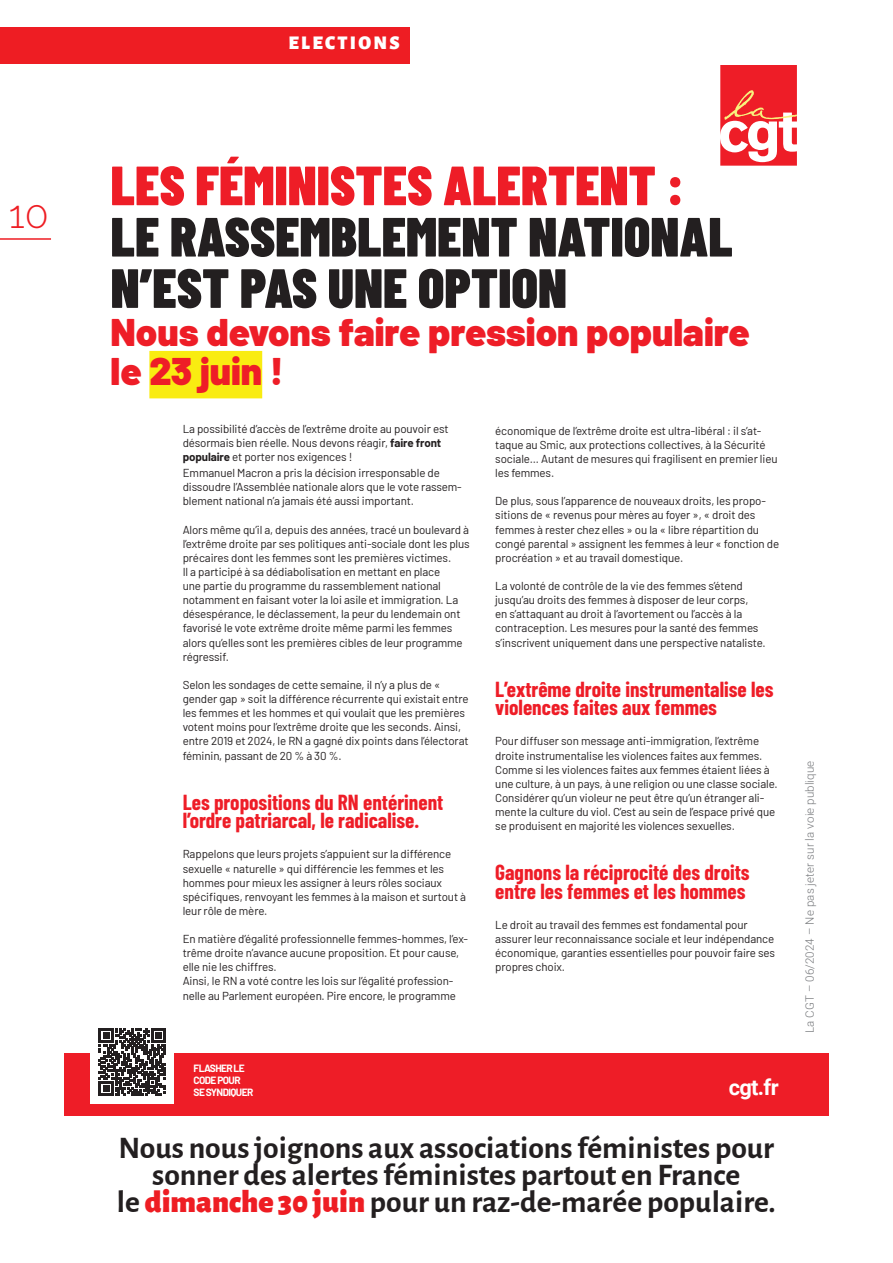
<style>
.page{position:relative;width:893px;height:1263px;background:#fff}
.page>*{position:absolute;margin:0;border:0;box-sizing:border-box;transform-origin:0 0}
.t1{font:900 55.2px/51.3px "Barlow Condensed";color:#231f20}
.t2{font:300 39px "Raleway";color:#ee1d23}
.t3{font:900 38.55px/38.5px "Barlow";color:#ee1d27}
.Breves_Citations{font:700 31.5px "Alegreya Sans";color:#231f20}
.t4{font:700 21.75px "Roboto";color:#fff}
.t5{font:700 21.3px/18.6px "Barlow Condensed";color:#ee1d27}
.t6{font:900 19.5px "Alegreya Sans";letter-spacing:.12em;color:#fff}
.t7{font:11.55px/14.1px "Barlow";letter-spacing:-.01em;color:#231f20}
.t8{font:300 11.55px "Roboto";letter-spacing:.01em;color:#787a7d}
.t9{font:700 10.35px/11.6px "Barlow";letter-spacing:-.06em;color:#fff}
.s1{color:#ee1d27}
.s2{font-weight:700}
.s3{font-weight:900;color:#ee1d23}
</style>
<div class="page">
<hr style="left:0;top:238px;width:51px;height:2px;background:#ee1d23">
<div style="left:0;top:27px;width:409px;height:37px;background:#ee1d23"></div>
<div style="left:149px;top:351px;width:113px;height:47px;background:#f9ec11"></div>
<svg style="left:720px;top:65px;width:77px;height:101px"></svg>
<div style="left:64px;top:1053px;width:764px;height:63px;background:#ee1d27"></div>
<div style="left:91px;top:1020px;width:83px;height:83px;background:#fff"></div>
<svg style="left:99px;top:1029px;width:67px;height:66px"></svg>
<p class="t2" style="left:9px;top:191px;width:42px">10</p>
<p class="t6" style="left:288px;top:27px;width:113px">ELECTIONS</p>
<p class="t1" style="left:111px;top:158px;width:624px"><span class="s1">LES FÉMINISTES ALERTENT :<br></span>LE RASSEMBLEMENT NATIONAL<br>N’EST PAS UNE OPTION</p>
<p class="t3" style="left:111px;top:310px;width:640px">Nous devons faire pression populaire le 23 juin !</p>
<p class="t7" style="left:183px;top:421px;width:267px">La possibilité d’accès de l’extrême droite au pouvoir est désormais bien réelle. Nous devons réagir, <span class="s2">faire front populaire</span> et porter nos exigences !</p>
<p class="t7" style="left:183px;top:465px;width:281px">Emmanuel Macron a pris la décision irresponsable de dissoudre l’Assemblée nationale alors que le vote rassem&shy;blement national n’a jamais été aussi important.</p>
<p class="t7" style="left:183px;top:521px;width:289px">Alors même qu’il a, depuis des années, tracé un boulevard à l’extrême droite par ses politiques anti-sociale dont les plus précaires dont les femmes sont les premières victimes.<br>Il a participé à sa dédiabolisation en mettant en place<br>une partie du programme du rassemblement national notamment en faisant voter la loi asile et immigration. La désespérance, le déclassement, la peur du lendemain ont favorisé le vote extrême droite même parmi les femmes alors qu’elles sont les premières cibles de leur programme régressif.</p>
<p class="t7" style="left:183px;top:677px;width:288px">Selon les sondages de cette semaine, il n’y a plus de « gender gap » soit la différence récurrente qui existait entre les femmes et les hommes et qui voulait que les premières votent moins pour l’extrême droite que les seconds. Ainsi, entre 2019 et 2024, le RN a gagné dix points dans l’électorat féminin, passant de 20 % à 30 %.</p>
<p class="t5" style="left:183px;top:791px;width:262px">Les propositions du RN entérinent l’ordre patriarcal, le radicalise.</p>
<p class="t7" style="left:183px;top:846px;width:285px">Rappelons que leurs projets s’appuient sur la différence sexuelle « naturelle » qui différencie les femmes et les hommes pour mieux les assigner à leurs rôles sociaux spécifiques, renvoyant les femmes à la maison et surtout à leur rôle de mère.</p>
<p class="t7" style="left:183px;top:931px;width:287px">En matière d’égalité professionnelle femmes-hommes, l’ex&shy;trême droite n’avance aucune proposition. Et pour cause, elle nie les chiffres.<br>Ainsi, le RN a voté contre les lois sur l’égalité profession&shy;nelle au Parlement européen. Pire encore, le programme</p>
<p class="t9" style="left:194px;top:1062px;width:61px">FLASHER LE<br>CODE POUR<br>SE SYNDIQUER</p>
<p class="t7" style="left:495px;top:423px;width:284px">économique de l’extrême droite est ultra-libéral : il s’at&shy;taque au Smic, aux protections collectives, à la Sécurité sociale… Autant de mesures qui fragilisent en premier lieu les femmes.</p>
<p class="t7" style="left:495px;top:493px;width:285px">De plus, sous l’apparence de nouveaux droits, les propo&shy;sitions de « revenus pour mères au foyer », « droit des femmes à rester chez elles » ou la « libre répartition du congé parental » assignent les femmes à leur « fonction de procréation » et au travail domestique.</p>
<p class="t7" style="left:495px;top:578px;width:272px">La volonté de contrôle de la vie des femmes s’étend jusqu’au droits des femmes à disposer de leur corps,<br>en s’attaquant au droit à l’avortement ou l’accès à la contraception. Les mesures pour la santé des femmes s’inscrivent uniquement dans une perspective nataliste.</p>
<p class="t5" style="left:495px;top:678px;width:280px">L’extrême droite instrumentalise les violences faites aux femmes</p>
<p class="t7" style="left:495px;top:733px;width:284px">Pour diffuser son message anti-immigration, l’extrême droite instrumentalise les violences faites aux femmes.<br>Comme si les violences faites aux femmes étaient liées à une culture, à un pays, à une religion ou une classe sociale.<br>Considérer qu’un violeur ne peut être qu’un étranger ali&shy;mente la culture du viol. C’est au sein de l’espace privé que se produisent en majorité les violences sexuelles.</p>
<p class="t5" style="left:495px;top:862px;width:256px">Gagnons la réciprocité des droits entre les femmes et les hommes</p>
<p class="t7" style="left:495px;top:917px;width:281px">Le droit au travail des femmes est fondamental pour assurer leur reconnaissance sociale et leur indépendance économique, garanties essentielles pour pouvoir faire ses propres choix.</p>
<p class="t4" style="left:729px;top:1072px;width:52px">cgt.fr</p>
<p class="Breves_Citations" style="left:119px;top:1124px;width:657px">Nous nous joignons aux associations féministes pour</p>
<p class="Breves_Citations" style="left:152px;top:1151px;width:590px">sonner des alertes féministes partout en France</p>
<p class="Breves_Citations" style="left:117px;top:1178px;width:660px">le <span class="s3">dimanche 30 juin</span> pour un raz-de-marée populaire.</p>
<p class="t8" style="left:802px;top:1033px;width:274px;rotate:-90deg">La CGT – 06/2024 – Ne pas jeter sur la voie publique</p>
</div>
